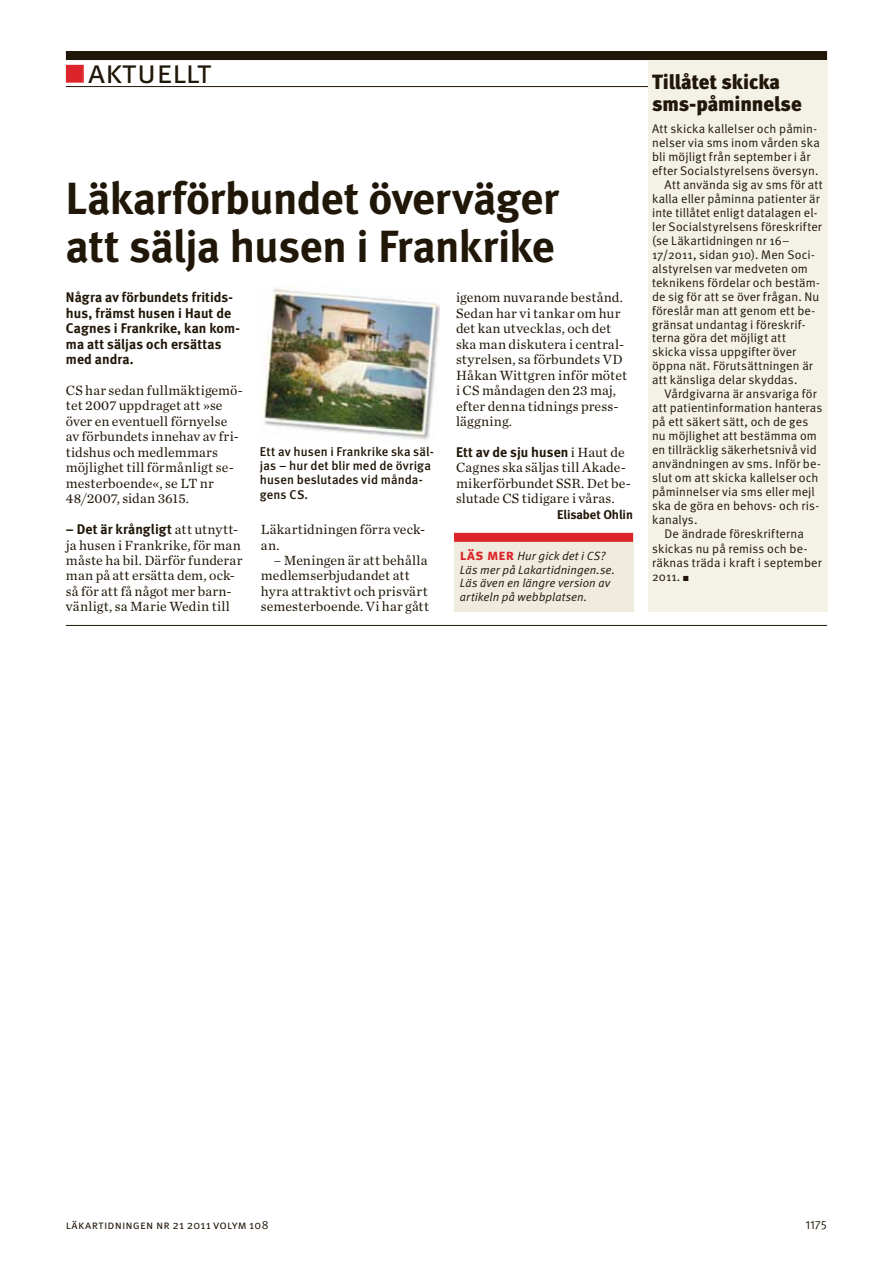
<style>
.page{position:relative;width:893px;height:1263px;background:#fff}
.page>*{position:absolute;margin:0;border:0;box-sizing:border-box;transform-origin:0 0}
.t1{font:45px/48px "Meta LT Bold";letter-spacing:-.005em;color:#211709}
.t2{font:33px "Meta LT Normal Small Caps";color:#211709}
.t3{font:20.55px/22px "Meta LT Black";letter-spacing:-.01em;color:#211709}
.t4{font:13.95px/15.5px "Chronicle LT Text";letter-spacing:.01em;color:#211709}
.t5{font:13.95px/15.5px "Meta LT Bold";letter-spacing:.01em;color:#211709}
.t6{font:12.75px/14.2px "Meta LT Medium";letter-spacing:.01em;color:#211709}
.t7{font:12.75px "Meta LT Bold";color:#211709}
.t8{font:12.45px "Meta LT Normal";letter-spacing:.01em;color:#211709}
.t9{font:italic 12px/13.5px "Meta LT Normal";letter-spacing:.01em;color:#211709}
.t10{font:12px "Meta LT Normal Small Caps";letter-spacing:.015em;color:#211709}
.t11{font:12px "Meta LT Normal Utilities";color:#211709}
.s1{color:#dc242a}
.s2{font-family:"Chronicle LT Text"}
.s3{font-family:"Meta LT Bold Small Caps";font-style:normal;font-size:15px;color:#dc242a}
</style>
<div class="page">
<div style="left:66px;top:51px;width:761px;height:9px;background:#211709"></div>
<hr style="left:66px;top:86px;width:761px;height:1px;background:#211709">
<div style="left:66px;top:65px;width:18px;height:18px;border:2px solid #dc242a"></div>
<hr style="left:66px;top:625px;width:761px;height:1px;background:#211709">
<div style="left:648px;top:60px;width:179px;height:551px;background:#f4f1e6"></div>
<div style="left:454px;top:533px;width:179px;height:78px;background:#efebdd"></div>
<div style="left:454px;top:533px;width:179px;height:9px;background:#dc242a"></div>
<img style="left:263px;top:287px;width:176px;height:153px">
<h2 class="t2" style="left:66px;top:52px;width:147px"><span class="s1">■</span> aktuellt</h2>
<h1 class="t1" style="left:66px;top:173px;width:494px">Läkarförbundet överväger att sälja husen i Frankrike</h1>
<p class="t5" style="left:66px;top:289px;width:175px">Några av förbundets fritids&shy;hus, främst husen i Haut de<br>Cagnes i Frankrike, kan kom&shy;ma att säljas och ersättas med andra.</p>
<p class="t4" style="left:66px;top:382px;width:179px">CS har sedan fullmäktigemö&shy;tet 2007 uppdraget att »se över en eventuell förnyelse av förbundets innehav av fri&shy;tidshus och medlemmars möjlighet till förmånligt se&shy;mesterboende«, se LT nr<br>48/2007, sidan 3615.</p>
<p class="t5" style="left:66px;top:521px;width:174px">– Det är krångligt <span class="s2">att utnytt-</span></p>
<p class="t4" style="left:66px;top:537px;width:178px">ja husen i Frankrike, för man måste ha bil. Därför funderar man på att ersätta dem, ock&shy;så för att få något mer barn&shy;vänligt, sa Marie Wedin till</p>
<p class="t6" style="left:260px;top:444px;width:175px">Ett av husen i Frankrike ska säl&shy;jas – hur det blir med de övriga husen beslutades vid månda&shy;gens CS.</p>
<p class="t4" style="left:261px;top:522px;width:166px">Läkartidningen förra veck&shy;an.</p>
<p class="t4" style="left:261px;top:552px;width:170px;text-indent:13px">– Meningen är att behålla medlemserbjudandet att hyra attraktivt och prisvärt semesterboende. Vi har gått</p>
<p class="t4" style="left:456px;top:290px;width:173px">igenom nuvarande bestånd.<br>Sedan har vi tankar om hur det kan utvecklas, och det ska man diskutera i central&shy;styrelsen, sa förbundets VD<br>Håkan Wittgren inför mötet i CS måndagen den 23 maj, efter denna tidnings press&shy;läggning.</p>
<p class="t5" style="left:456px;top:444px;width:170px">Ett av de sju husen <span class="s2">i Haut de</span></p>
<p class="t4" style="left:456px;top:460px;width:176px">Cagnes ska säljas till Akade&shy;mikerförbundet SSR. Det be&shy;slutade CS tidigare i våras.</p>
<p class="t7" style="left:557px;top:506px;width:77px">Elisabet Ohlin</p>
<p class="t9" style="left:460px;top:549px;width:157px"><span class="s3">läs mer</span> Hur gick det i CS?<br>Läs mer på Lakartidningen.se.<br>Läs även en längre version av artikeln på webbplatsen.</p>
<h3 class="t3" style="left:652px;top:70px;width:151px">Tillåtet skicka sms-påminnelse</h3>
<p class="t8" style="left:652px;top:121px;width:166px">Att skicka kallelser och påmin-</p>
<p class="t8" style="left:652px;top:135px;width:169px">nelser via sms inom vården ska</p>
<p class="t8" style="left:652px;top:149px;width:160px">bli möjligt från september i år</p>
<p class="t8" style="left:652px;top:163px;width:168px">efter Socialstyrelsens översyn.</p>
<p class="t8" style="left:665px;top:177px;width:160px">Att använda sig av sms för att</p>
<p class="t8" style="left:652px;top:191px;width:169px">kalla eller påminna patienter är</p>
<p class="t8" style="left:652px;top:205px;width:167px">inte tillåtet enligt datalagen el-</p>
<p class="t8" style="left:652px;top:219px;width:171px">ler Socialstyrelsens föreskrifter</p>
<p class="t8" style="left:652px;top:233px;width:139px">(se Läkartidningen nr 16–</p>
<p class="t8" style="left:652px;top:247px;width:164px">17/2011, sidan 910). Men Soci-</p>
<p class="t8" style="left:652px;top:261px;width:157px">alstyrelsen var medveten om</p>
<p class="t8" style="left:652px;top:275px;width:169px">teknikens fördelar och bestäm-</p>
<p class="t8" style="left:652px;top:289px;width:169px">de sig för att se över frågan. Nu</p>
<p class="t8" style="left:652px;top:303px;width:164px">föreslår man att genom ett be-</p>
<p class="t8" style="left:652px;top:317px;width:155px">gränsat undantag i föreskrif-</p>
<p class="t8" style="left:652px;top:331px;width:135px">terna göra det möjligt att</p>
<p class="t8" style="left:652px;top:345px;width:146px">skicka vissa uppgifter över</p>
<p class="t8" style="left:652px;top:359px;width:162px">öppna nät. Förutsättningen är</p>
<p class="t8" style="left:652px;top:373px;width:147px">att känsliga delar skyddas.</p>
<p class="t8" style="left:665px;top:387px;width:154px">Vårdgivarna är ansvariga för</p>
<p class="t8" style="left:652px;top:401px;width:172px">att patientinformation hanteras</p>
<p class="t8" style="left:652px;top:415px;width:158px">på ett säkert sätt, och de ges</p>
<p class="t8" style="left:652px;top:429px;width:166px">nu möjlighet att bestämma om</p>
<p class="t8" style="left:652px;top:443px;width:166px">en tillräcklig säkerhetsnivå vid</p>
<p class="t8" style="left:652px;top:457px;width:170px">användningen av sms. Inför be-</p>
<p class="t8" style="left:652px;top:471px;width:168px">slut om att skicka kallelser och</p>
<p class="t8" style="left:652px;top:485px;width:164px">påminnelser via sms eller mejl</p>
<p class="t8" style="left:652px;top:499px;width:168px">ska de göra en behovs- och ris-</p>
<p class="t8" style="left:652px;top:513px;width:47px">kanalys.</p>
<p class="t8" style="left:665px;top:527px;width:141px">De ändrade föreskrifterna</p>
<p class="t8" style="left:652px;top:541px;width:157px">skickas nu på remiss och be-</p>
<p class="t8" style="left:652px;top:555px;width:171px">räknas träda i kraft i september</p>
<p class="t8" style="left:652px;top:570px;width:38px">2011. ■</p>
<p class="t10" style="left:66px;top:1218px;width:204px">läkartidningen nr 21 2011 volym 108</p>
<p class="t11" style="left:805px;top:1218px;width:23px">1175</p>
</div>
